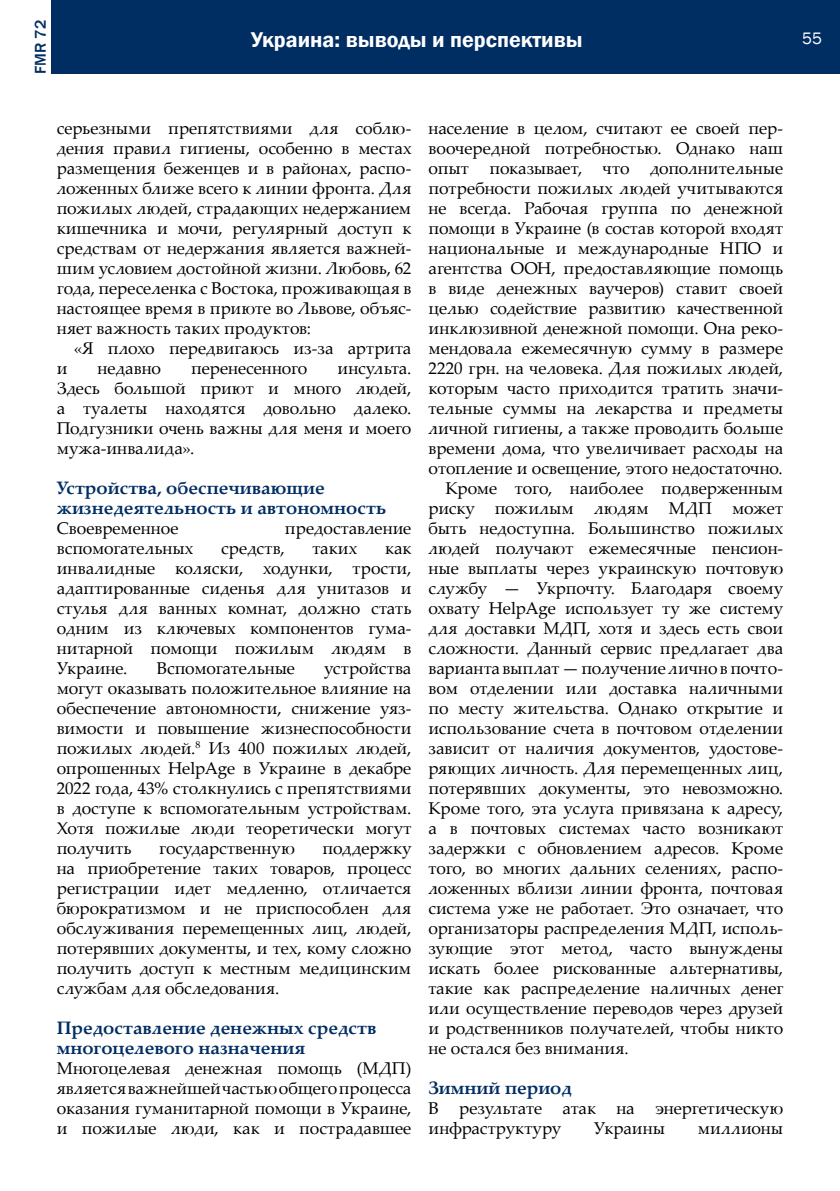
<style>
.page{position:relative;width:840px;height:1191px;background:#fff}
.page>*{position:absolute;margin:0;border:0;box-sizing:border-box;transform-origin:0 0}
.t1{font:600 22px "Franklin Gothic";color:#fff}
.t2{font:700 18px/20px "Palatino Linotype";color:#002d62}
.t3{font:17px/20px "Palatino Linotype";color:#000;text-align:justify}
.t4{font:17px "Franklin Gothic";color:#fff}
.t5{font:500 16px "Franklin Gothic";color:#002d62}
</style>
<div class="page">
<div style="left:51px;top:0;width:788px;height:74px;background:#002d62"></div>
<p class="t5" style="left:31px;top:74px;width:55px;rotate:-90deg">FMR 72</p>
<p class="t1" style="left:251px;top:27px;width:333px">Украина: выводы и перспективы</p>
<p class="t4" style="left:801px;top:27px;width:21px">55</p>
<p class="t3" style="left:57px;top:117px;width:356px">серьезными препятствиями для соблю&shy;дения правил гигиены, особенно в местах размещения беженцев и в районах, распо&shy;ложенных ближе всего к линии фронта. Для пожилых людей, страдающих недержанием кишечника и мочи, регулярный доступ к средствам от недержания является важней&shy;шим условием достойной жизни. Любовь, 62 года, переселенка с Востока, проживающая в настоящее время в приюте во Львове, объяс&shy;няет важность таких продуктов:</p>
<p class="t3" style="left:74px;top:337px;width:339px">«Я плохо передвигаюсь из-за артрита</p>
<p class="t3" style="left:57px;top:357px;width:12px">и</p>
<p class="t3" style="left:98px;top:357px;width:65px">недавно</p>
<p class="t3" style="left:191px;top:357px;width:118px">перенесенного</p>
<p class="t3" style="left:57px;top:357px;width:356px;text-indent:281px">инсульта.<br>Здесь большой приют и много людей, а туалеты находятся довольно далеко.<br>Подгузники очень важны для меня и моего мужа-инвалида».</p>
<p class="t2" style="left:57px;top:477px;width:331px">Устройства, обеспечивающие жизнедеятельность и автономность</p>
<p class="t3" style="left:57px;top:517px;width:123px">Своевременное</p>
<p class="t3" style="left:285px;top:517px;width:128px">предоставление</p>
<p class="t3" style="left:57px;top:537px;width:138px">вспомогательных</p>
<p class="t3" style="left:221px;top:537px;width:65px">средств,</p>
<p class="t3" style="left:312px;top:537px;width:46px">таких</p>
<p class="t3" style="left:57px;top:537px;width:356px;text-indent:328px">как инвалидные коляски, ходунки, трости, адаптированные сиденья для унитазов и стулья для ванных комнат, должно стать одним из ключевых компонентов гума&shy;нитарной помощи пожилым людям в Украине.</p>
<p class="t3" style="left:157px;top:657px;width:140px">Вспомогательные</p>
<p class="t3" style="left:57px;top:657px;width:356px;text-indent:267px">устройства могут оказывать положительное влияние на обеспечение автономности, снижение уяз&shy;вимости и повышение жизнеспособности пожилых людей.<sup>8</sup> Из 400 пожилых людей, опрошенных HelpAge в Украине в декабре 2022 года, 43% столкнулись с препятствиями в доступе к вспомогательным устройствам.<br>Хотя пожилые люди теоретически могут получить</p>
<p class="t3" style="left:57px;top:837px;width:356px;text-indent:265px">поддержку на приобретение таких товаров, процесс регистрации идет медленно, отличается бюрократизмом и не приспособлен для обслуживания перемещенных лиц, людей, потерявших документы, и тех, кому сложно получить доступ к местным медицинским службам для обследования.</p>
<p class="t2" style="left:57px;top:1017px;width:321px">Предоставление денежных средств многоцелевого назначения</p>
<p class="t3" style="left:57px;top:1057px;width:356px">Многоцелевая денежная помощь (МДП) является важнейшей частью общего процесса оказания гуманитарной помощи в Украине, и пожилые люди, как и пострадавшее</p>
<p class="t3" style="left:159px;top:837px;width:137px">государственную</p>
<p class="t3" style="left:428px;top:117px;width:356px">население в целом, считают ее своей пер-</p>
<p class="t3" style="left:428px;top:137px;width:356px">воочередной потребностью. Однако наш</p>
<p class="t3" style="left:428px;top:157px;width:356px">опыт показывает, что дополнительные</p>
<p class="t3" style="left:428px;top:177px;width:356px">потребности пожилых людей учитываются</p>
<p class="t3" style="left:428px;top:197px;width:356px">не всегда. Рабочая группа по денежной</p>
<p class="t3" style="left:428px;top:217px;width:356px">помощи в Украине (в состав которой входят</p>
<p class="t3" style="left:428px;top:237px;width:356px">национальные и международные НПО и</p>
<p class="t3" style="left:428px;top:257px;width:356px">агентства ООН, предоставляющие помощь</p>
<p class="t3" style="left:428px;top:277px;width:356px">в виде денежных ваучеров) ставит своей</p>
<p class="t3" style="left:428px;top:297px;width:356px">целью содействие развитию качественной</p>
<p class="t3" style="left:428px;top:317px;width:356px">инклюзивной денежной помощи. Она реко-</p>
<p class="t3" style="left:428px;top:337px;width:356px">мендовала ежемесячную сумму в размере</p>
<p class="t3" style="left:428px;top:357px;width:356px">2220 грн. на человека. Для пожилых людей,</p>
<p class="t3" style="left:428px;top:377px;width:356px">которым часто приходится тратить значи-</p>
<p class="t3" style="left:428px;top:397px;width:356px">тельные суммы на лекарства и предметы</p>
<p class="t3" style="left:428px;top:417px;width:356px">личной гигиены, а также проводить больше</p>
<p class="t3" style="left:428px;top:437px;width:356px">времени дома, что увеличивает расходы на</p>
<p class="t3" style="left:428px;top:457px;width:355px">отопление и освещение, этого недостаточно.</p>
<p class="t3" style="left:445px;top:477px;width:339px">Кроме того, наиболее подверженным</p>
<p class="t3" style="left:428px;top:497px;width:356px">риску пожилым людям МДП может</p>
<p class="t3" style="left:428px;top:517px;width:356px">быть недоступна. Большинство пожилых</p>
<p class="t3" style="left:428px;top:537px;width:356px">людей получают ежемесячные пенсион-</p>
<p class="t3" style="left:428px;top:557px;width:356px">ные выплаты через украинскую почтовую</p>
<p class="t3" style="left:428px;top:577px;width:356px">службу — Укрпочту. Благодаря своему</p>
<p class="t3" style="left:428px;top:597px;width:356px">охвату HelpAge использует ту же систему</p>
<p class="t3" style="left:428px;top:617px;width:356px">для доставки МДП, хотя и здесь есть свои</p>
<p class="t3" style="left:428px;top:637px;width:356px">сложности. Данный сервис предлагает два</p>
<p class="t3" style="left:428px;top:657px;width:356px">варианта выплат — получение лично в почто-</p>
<p class="t3" style="left:428px;top:677px;width:356px">вом отделении или доставка наличными</p>
<p class="t3" style="left:428px;top:697px;width:356px">по месту жительства. Однако открытие и</p>
<p class="t3" style="left:428px;top:717px;width:356px">использование счета в почтовом отделении</p>
<p class="t3" style="left:428px;top:737px;width:356px">зависит от наличия документов, удостове-</p>
<p class="t3" style="left:428px;top:757px;width:356px">ряющих личность. Для перемещенных лиц,</p>
<p class="t3" style="left:428px;top:777px;width:356px">потерявших документы, это невозможно.</p>
<p class="t3" style="left:428px;top:797px;width:356px">Кроме того, эта услуга привязана к адресу,</p>
<p class="t3" style="left:428px;top:817px;width:356px">а в почтовых системах часто возникают</p>
<p class="t3" style="left:428px;top:837px;width:356px">задержки с обновлением адресов. Кроме</p>
<p class="t3" style="left:428px;top:857px;width:356px">того, во многих дальних селениях, распо-</p>
<p class="t3" style="left:428px;top:877px;width:356px">ложенных вблизи линии фронта, почтовая</p>
<p class="t3" style="left:428px;top:897px;width:356px">система уже не работает. Это означает, что</p>
<p class="t3" style="left:428px;top:917px;width:356px">организаторы распределения МДП, исполь-</p>
<p class="t3" style="left:428px;top:937px;width:356px">зующие этот метод, часто вынуждены</p>
<p class="t3" style="left:428px;top:957px;width:356px">искать более рискованные альтернативы,</p>
<p class="t3" style="left:428px;top:977px;width:356px">такие как распределение наличных денег</p>
<p class="t3" style="left:428px;top:997px;width:356px">или осуществление переводов через друзей</p>
<p class="t3" style="left:428px;top:1017px;width:356px">и родственников получателей, чтобы никто</p>
<p class="t3" style="left:428px;top:1037px;width:201px">не остался без внимания.</p>
<p class="t2" style="left:428px;top:1077px;width:145px">Зимний период</p>
<p class="t3" style="left:428px;top:1097px;width:356px">В результате атак на энергетическую инфраструктуру</p>
<p class="t3" style="left:593px;top:1117px;width:73px">Украины</p>
<p class="t3" style="left:697px;top:1117px;width:87px">миллионы</p>
</div>
